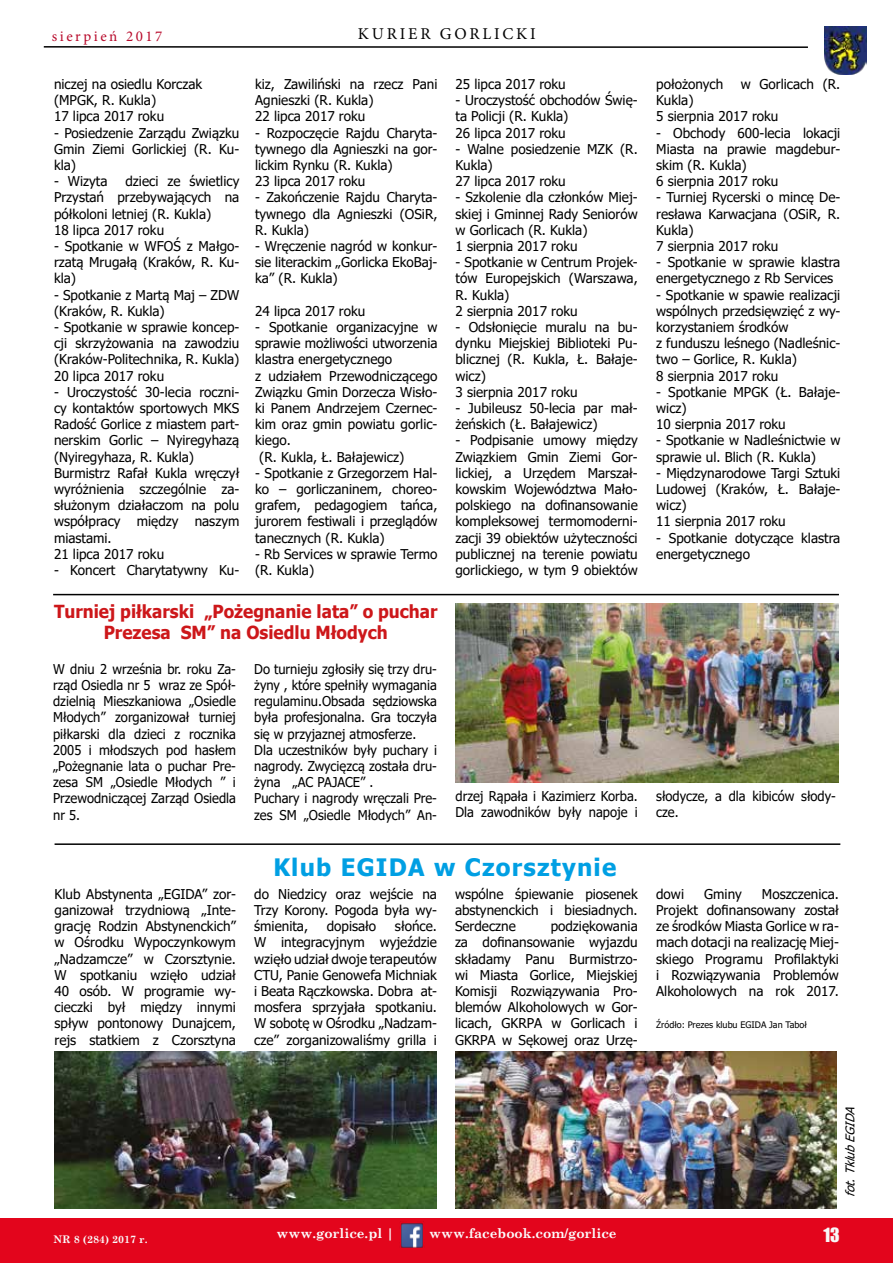
<style>
.page{position:relative;width:893px;height:1263px;background:#fff}
.page>*{position:absolute;margin:0;border:0;box-sizing:border-box;transform-origin:0 0}
.t1{font:700 24px "Tahoma";letter-spacing:.05em;color:#009fe3}
.t2{font:700 18px/21.6px "Tahoma";color:#cd171a;text-align:center;scale:.95 1}
.t3{font:18px "Impact";color:#f8f8f8}
.t4{font:16.5px "Minion Pro";letter-spacing:.17em;color:#000}
.t5{font:15px "Minion Pro";letter-spacing:.17em;color:#b80a2b}
.t6{font:13.5px/16.2px "Tahoma";color:#000}
.t7{font:13.5px/16.2px "Tahoma";color:#000;scale:.96 1}
.t8{font:700 13.5px "Century Schoolbook";color:#fbfbfb}
.t9{font:italic 12px "Tahoma";color:#000}
.t10{font:700 10.5px "Century Schoolbook";color:#fafafa}
.t11{font:9px "Tahoma";color:#000}
</style>
<div class="page">
<div style="left:0;top:1219px;width:893px;height:44px;background:#e3051c"></div>
<img style="left:824px;top:26px;width:42px;height:49px">
<hr style="left:44px;top:46px;width:764px;height:2px;background:#000">
<img style="left:400px;top:1221px;width:24px;height:27px">
<img style="left:54px;top:1051px;width:383px;height:158px">
<img style="left:455px;top:1051px;width:381px;height:158px">
<hr style="left:55px;top:843px;width:785px;height:2px;background:#000">
<hr style="left:53px;top:594px;width:786px;height:1px;background:#000">
<img style="left:455px;top:604px;width:384px;height:178px">
<p class="t5" style="left:52px;top:26px;width:112px">sierpień 2017</p>
<p class="t4" style="left:358px;top:23px;width:179px">KURIER GORLICKI</p>
<p class="t6" style="left:54px;top:77px;width:150px">niczej na osiedlu Korczak (MPGK, R. Kukla)<br>17 lipca 2017 roku</p>
<p class="t6" style="left:54px;top:125px;width:187px;text-align:justify">- Posiedzenie Zarządu Związku Gmin Ziemi Gorlickiej (R. Ku&shy;kla)</p>
<p class="t6" style="left:54px;top:174px;width:55px">- Wizyta</p>
<p class="t6" style="left:54px;top:174px;width:187px;text-indent:71px">dzieci ze świetlicy<br>Przystań przebywających na półkoloni letniej (R. Kukla)<br>18 lipca 2017 roku</p>
<p class="t6" style="left:54px;top:239px;width:187px;text-align:justify">- Spotkanie w WFOŚ z Małgo&shy;rzatą Mrugałą (Kraków, R. Ku&shy;kla)</p>
<p class="t6" style="left:54px;top:287px;width:187px">- Spotkanie z Martą Maj – ZDW (Kraków, R. Kukla)</p>
<p class="t6" style="left:54px;top:320px;width:187px;text-align:justify">- Spotkanie w sprawie koncep&shy;cji skrzyżowania na zawodziu (Kraków-Politechnika, R. Kukla)<br>20 lipca 2017 roku</p>
<p class="t6" style="left:54px;top:385px;width:187px">- Uroczystość 30-lecia roczni&shy;cy kontaktów sportowych MKS<br>Radość Gorlice z miastem part&shy;nerskim Gorlic – Nyiregyhazą (Nyiregyhaza, R. Kukla)<br>Burmistrz Rafał Kukla wręczył wyróżnienia szczególnie za&shy;służonym działaczom na polu współpracy między naszym miastami.<br>21 lipca 2017 roku</p>
<p class="t6" style="left:54px;top:563px;width:187px">- Koncert Charytatywny Ku-</p>
<p class="t6" style="left:255px;top:77px;width:184px">kiz, Zawiliński na rzecz Pani<br>Agnieszki (R. Kukla)<br>22 lipca 2017 roku</p>
<p class="t6" style="left:255px;top:125px;width:184px">- Rozpoczęcie Rajdu Charyta&shy;tywnego dla Agnieszki na gor&shy;lickim Rynku (R. Kukla)<br>23 lipca 2017 roku</p>
<p class="t6" style="left:255px;top:190px;width:184px;text-align:justify">- Zakończenie Rajdu Charyta&shy;tywnego dla Agnieszki (OSiR, R. Kukla)</p>
<p class="t6" style="left:255px;top:239px;width:184px;text-align:justify">- Wręczenie nagród w konkur&shy;sie literackim „Gorlicka EkoBaj&shy;ka” (R. Kukla)</p>
<p class="t6" style="left:255px;top:304px;width:112px">24 lipca 2017 roku</p>
<p class="t6" style="left:255px;top:320px;width:184px">- Spotkanie organizacyjne w</p>
<p class="t6" style="left:255px;top:336px;width:184px">sprawie możliwości utworzenia</p>
<p class="t6" style="left:255px;top:352px;width:139px">klastra energetycznego</p>
<p class="t6" style="left:255px;top:368px;width:184px">z udziałem Przewodniczącego</p>
<p class="t6" style="left:255px;top:385px;width:184px">Związku Gmin Dorzecza Wisło-</p>
<p class="t6" style="left:255px;top:401px;width:184px">ki Panem Andrzejem Czernec-</p>
<p class="t6" style="left:255px;top:417px;width:184px">kim oraz gmin powiatu gorlic-</p>
<p class="t6" style="left:255px;top:433px;width:37px">kiego.</p>
<p class="t6" style="left:259px;top:449px;width:146px">(R. Kukla, Ł. Bałajewicz)</p>
<p class="t6" style="left:255px;top:466px;width:184px;text-align:justify">- Spotkanie z Grzegorzem Hal&shy;ko – gorliczaninem, choreo&shy;grafem, pedagogiem tańca, jurorem festiwali i przeglądów tanecznych (R. Kukla)</p>
<p class="t6" style="left:255px;top:547px;width:184px">- Rb Services w sprawie Termo (R. Kukla)</p>
<h2 class="t2" style="left:54px;top:601px;width:405px">Turniej piłkarski „Pożegnanie lata” o puchar<br>Prezesa SM” na Osiedlu Młodych</h2>
<p class="t6" style="left:455px;top:77px;width:112px">25 lipca 2017 roku</p>
<p class="t6" style="left:455px;top:93px;width:184px">- Uroczystość obchodów Świę&shy;ta Policji (R. Kukla)<br>26 lipca 2017 roku</p>
<p class="t6" style="left:455px;top:142px;width:184px">- Walne posiedzenie MZK (R.<br>Kukla)<br>27 lipca 2017 roku</p>
<p class="t6" style="left:455px;top:190px;width:184px">- Szkolenie dla członków Miej&shy;skiej i Gminnej Rady Seniorów w Gorlicach (R. Kukla)<br>1 sierpnia 2017 roku</p>
<p class="t6" style="left:455px;top:255px;width:184px">- Spotkanie w Centrum Projek&shy;tów Europejskich (Warszawa,<br>R. Kukla)<br>2 sierpnia 2017 roku</p>
<p class="t6" style="left:455px;top:320px;width:184px">- Odsłonięcie muralu na bu&shy;dynku Miejskiej Biblioteki Pu&shy;blicznej (R. Kukla, Ł. Bałaje&shy;wicz)<br>3 sierpnia 2017 roku</p>
<p class="t6" style="left:455px;top:401px;width:184px">- Jubileusz 50-lecia par mał&shy;żeńskich (Ł. Bałajewicz)</p>
<p class="t6" style="left:455px;top:433px;width:184px;text-align:justify">- Podpisanie umowy między Związkiem Gmin Ziemi Gor&shy;lickiej, a Urzędem Marszał&shy;kowskim Województwa Mało&shy;polskiego na dofinansowanie kompleksowej termomoderni&shy;zacji 39 obiektów użyteczności publicznej na terenie powiatu gorlickiego, w tym 9 obiektów</p>
<p class="t6" style="left:656px;top:77px;width:68px">położonych</p>
<p class="t6" style="left:741px;top:77px;width:101px">w Gorlicach (R.</p>
<p class="t6" style="left:656px;top:93px;width:124px">Kukla)<br>5 sierpnia 2017 roku</p>
<p class="t6" style="left:656px;top:125px;width:186px">- Obchody 600-lecia lokacji<br>Miasta na prawie magdebur&shy;skim (R. Kukla)<br>6 sierpnia 2017 roku</p>
<p class="t6" style="left:656px;top:190px;width:186px">- Turniej Rycerski o mincę De&shy;resława Karwacjana (OSiR, R.<br>Kukla)<br>7 sierpnia 2017 roku</p>
<p class="t6" style="left:656px;top:255px;width:186px">- Spotkanie w sprawie klastra energetycznego z Rb Services</p>
<p class="t6" style="left:656px;top:287px;width:186px">- Spotkanie w spawie realizacji wspólnych przedsięwzięć z wy&shy;korzystaniem środków<br>z funduszu leśnego (Nadleśnic&shy;two – Gorlice, R. Kukla)<br>8 sierpnia 2017 roku</p>
<p class="t6" style="left:656px;top:385px;width:186px">- Spotkanie MPGK (Ł. Bałaje&shy;wicz)<br>10 sierpnia 2017 roku</p>
<p class="t6" style="left:656px;top:433px;width:186px">- Spotkanie w Nadleśnictwie w sprawie ul. Blich (R. Kukla)</p>
<p class="t6" style="left:656px;top:466px;width:186px">- Międzynarodowe Targi Sztuki<br>Ludowej (Kraków, Ł. Bałaje&shy;wicz)<br>11 sierpnia 2017 roku</p>
<p class="t6" style="left:656px;top:530px;width:186px">- Spotkanie dotyczące klastra energetycznego</p>
<p class="t7" style="left:53px;top:661px;width:192px;text-align:justify">W dniu 2 września br. roku Za&shy;rząd Osiedla nr 5 wraz ze Spół&shy;dzielnią Mieszkaniowa „Osiedle Młodych” zorganizował turniej piłkarski dla dzieci z rocznika 2005 i młodszych pod hasłem „Pożegnanie lata o puchar Pre&shy;zesa SM „Osiedle Młodych ” i Przewodniczącej Zarząd Osiedla nr 5.</p>
<p class="t7" style="left:254px;top:661px;width:192px">Do turnieju zgłosiły się trzy dru&shy;żyny , które spełniły wymagania regulaminu.Obsada sędziowska była profesjonalna. Gra toczyła się w przyjaznej atmosferze.<br>Dla uczestników były puchary i nagrody. Zwycięzcą została dru&shy;żyna „AC PAJACE” .<br>Puchary i nagrody wręczali Pre&shy;zes SM „Osiedle Młodych” An-</p>
<p class="t7" style="left:455px;top:789px;width:191px">drzej Rąpała i Kazimierz Korba.<br>Dla zawodników były napoje i</p>
<p class="t7" style="left:656px;top:789px;width:188px">słodycze, a dla kibiców słody&shy;cze.</p>
<h1 class="t1" style="left:273px;top:850px;width:344px">Klub EGIDA w Czorsztynie</h1>
<p class="t6" style="left:55px;top:886px;width:183px;text-align:justify">Klub Abstynenta „EGIDA” zor&shy;ganizował trzydniową „Inte&shy;grację Rodzin Abstynenckich” w Ośrodku Wypoczynkowym „Nadzamcze” w Czorsztynie.<br>W spotkaniu wzięło udział 40 osób. W programie wy&shy;cieczki był między innymi spływ pontonowy Dunajcem, rejs statkiem z Czorsztyna</p>
<p class="t6" style="left:254px;top:886px;width:184px;text-align:justify">do Niedzicy oraz wejście na Trzy Korony. Pogoda była wy&shy;śmienita,</p>
<p class="t6" style="left:254px;top:919px;width:184px;text-align:justify;text-indent:141px">słońce.<br>W integracyjnym wyjeździe wzięło udział dwoje terapeutów CTU, Panie Genowefa Michniak i Beata Rączkowska. Dobra at&shy;mosfera sprzyjała spotkaniu.<br>W sobotę w Ośrodku „Nadzam&shy;cze” zorganizowaliśmy grilla i</p>
<p class="t6" style="left:327px;top:919px;width:51px">dopisało</p>
<p class="t6" style="left:455px;top:886px;width:184px;text-align:justify">wspólne śpiewanie piosenek abstynenckich i biesiadnych.<br>Serdeczne</p>
<p class="t6" style="left:455px;top:919px;width:184px;text-align:justify;text-indent:96px">podziękowania za dofinansowanie wyjazdu składamy Panu Burmistrzo&shy;wi Miasta Gorlice, Miejskiej Komisji Rozwiązywania Pro&shy;blemów Alkoholowych w Gor&shy;licach, GKRPA w Gorlicach i GKRPA w Sękowej oraz Urzę-</p>
<p class="t6" style="left:656px;top:886px;width:29px">dowi</p>
<p class="t6" style="left:704px;top:886px;width:39px">Gminy</p>
<p class="t6" style="left:656px;top:886px;width:184px;text-align:justify;text-indent:106px">Moszczenica.<br>Projekt dofinansowany został ze środków Miasta Gorlice w ra&shy;mach dotacji na realizację Miej&shy;skiego Programu Profilaktyki i Rozwiązywania Problemów Alkoholowych na rok 2017.</p>
<p class="t11" style="left:656px;top:1019px;width:152px">Źródło: Prezes klubu EGIDA Jan Taboł</p>
<p class="t9" style="left:842px;top:1197px;width:97px;rotate:-90deg">fot.TklubEGIDA</p>
<p class="t10" style="left:54px;top:1231px;width:96px">NR 8 (284) 2017 r.</p>
<p class="t8" style="left:276px;top:1223px;width:119px">www.gorlice.pl |</p>
<p class="t8" style="left:429px;top:1223px;width:189px">www.facebook.com/gorlice</p>
<h2 class="t3" style="left:823px;top:1221px;width:18px">13</h2>
</div>
